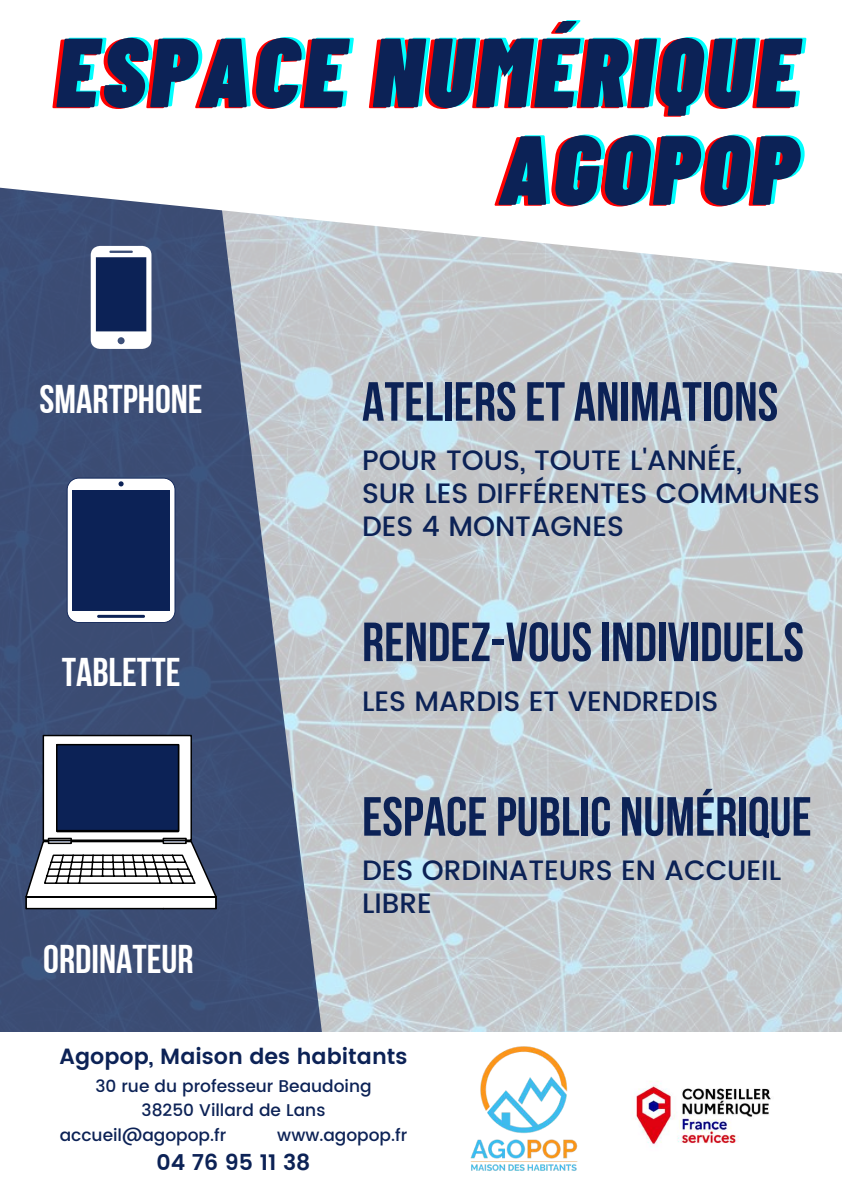
<style>
.page{position:relative;width:842px;height:1191px;background:#fff}
.page>*{position:absolute;margin:0;border:0;box-sizing:border-box;transform-origin:0 0}
.t1{font:italic 900 98px/97.5px "Barlow Condensed";letter-spacing:.04em;color:#0ff;text-align:right}
.t2{font:55px "Bebas Neue Cyrillic";color:#0c2256}
.t3{font:40px "Bebas Neue Cyrillic";color:#fff}
.t4{font:500 28px/33px "Poppins";color:#0c2256}
.t5{font:600 22px "Poppins";color:#0c2256}
.t6{font:500 17px "Poppins";color:#0c2256}
</style>
<div class="page">
<img style="left:323px;top:284px;width:519px;height:747px">
<svg style="left:0;top:284px;width:323px;height:747px;background:#556586"></svg>
<svg style="left:0;top:187px;width:842px;height:97px"></svg>
<img style="left:470px;top:1046px;width:108px;height:125px">
<img style="left:633px;top:1081px;width:138px;height:64px">
<svg style="left:91px;top:246px;width:60px;height:103px"></svg>
<svg style="left:67px;top:477px;width:108px;height:146px"></svg>
<div style="left:72px;top:490px;width:98px;height:120px;background:#0c2256"></div>
<hr style="left:97px;top:614px;width:48px;height:3px;background:#0c2256">
<svg style="left:25px;top:734px;width:192px;height:175px"></svg>
<hr style="left:57px;top:829px;width:122px;height:3px;background:#000">
<div style="left:163px;top:837px;width:24px;height:7px;border:1px solid #000"></div>
<div style="left:48px;top:837px;width:24px;height:7px;border:1px solid #000"></div>
<h1 class="t1" style="left:60px;top:18px;width:744px">ESPACE NUMÉRIQUE<br>AGOPOP</h1>
<h3 class="t3" style="left:39px;top:383px;width:165px">SMARTPHONE</h3>
<h3 class="t3" style="left:62px;top:656px;width:120px">TABLETTE</h3>
<h3 class="t3" style="left:43px;top:942px;width:152px">ORDINATEUR</h3>
<h2 class="t2" style="left:362px;top:379px;width:418px">ATELIERSET ANIMATIONS</h2>
<p class="t4" style="left:362px;top:444px;width:459px">POUR TOUS, TOUTE L'ANNÉE,<br>SUR LES DIFFÉRENTES COMMUNES<br>DES 4 MONTAGNES</p>
<h2 class="t2" style="left:362px;top:619px;width:443px">RENDEZ-VOUSINDIVIDUELS</h2>
<p class="t4" style="left:362px;top:684px;width:358px">LES MARDIS ET VENDREDIS</p>
<h2 class="t2" style="left:362px;top:794px;width:451px">ESPACEPUBLIC NUMÉRIQUE</h2>
<p class="t4" style="left:362px;top:854px;width:421px">DES ORDINATEURS EN ACCUEIL<br>LIBRE</p>
<p class="t5" style="left:60px;top:1043px;width:349px">Agopop, Maison des habitants</p>
<p class="t6" style="left:95px;top:1075px;width:278px">30 rue du professeur Beaudoing</p>
<p class="t6" style="left:142px;top:1100px;width:185px">38250 Villard de Lans</p>
<p class="t6" style="left:60px;top:1125px;width:168px">accueil@agopop.fr</p>
<p class="t6" style="left:277px;top:1125px;width:131px">www.agopop.fr</p>
<p class="t5" style="left:157px;top:1149px;width:155px">04 76 95 11 38</p>
</div>
